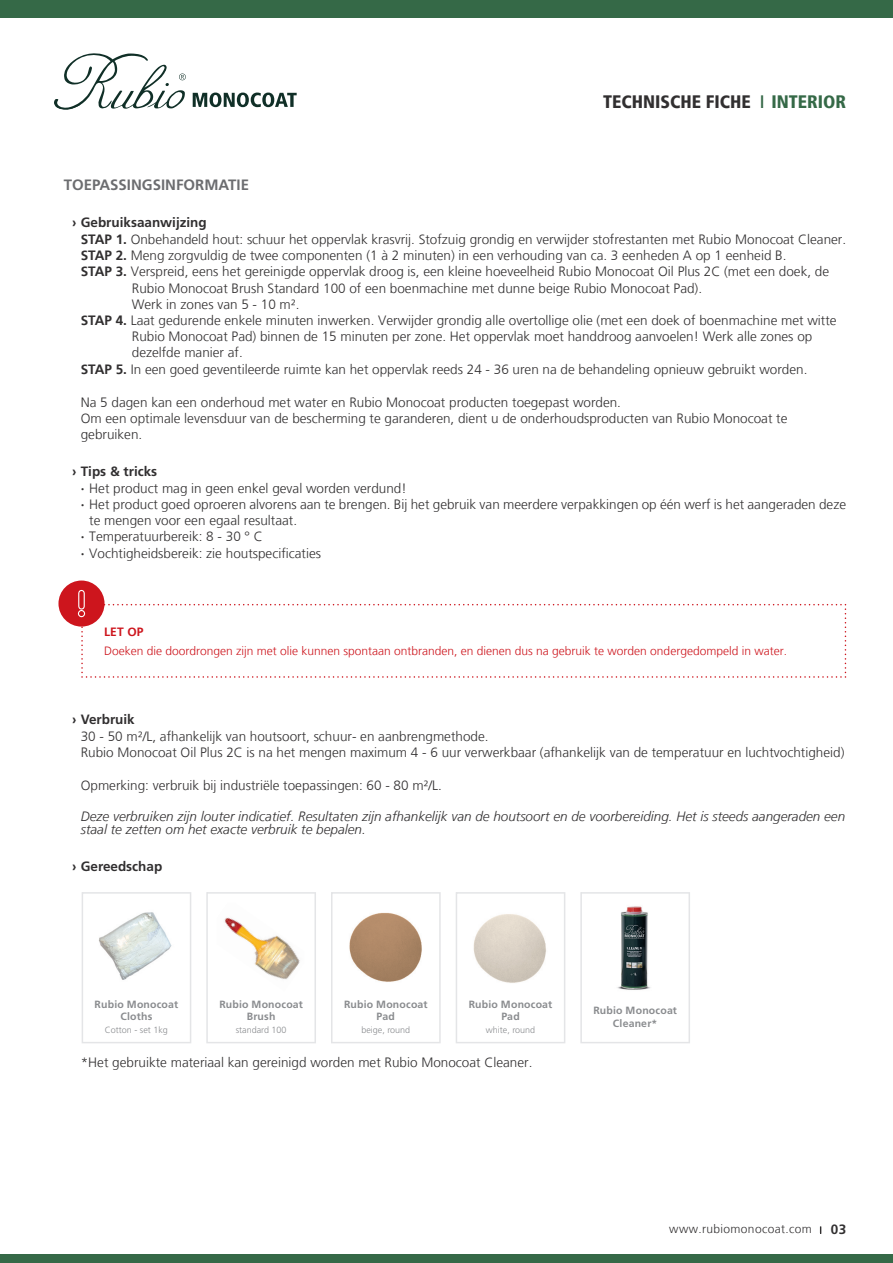
<style>
.page{position:relative;width:893px;height:1263px;background:#fff}
.page>*{position:absolute;margin:0;border:0;box-sizing:border-box;transform-origin:0 0}
.t1{font:900 condensed 18px "Frutiger 77";color:#312f30}
.t2{font:700 15px "Frutiger LT Std";color:#6c6d70}
.t3{font:300 13.5px/16.2px "Frutiger LT";color:#312f30}
.t4{font:italic 300 13.5px/13.5px "Frutiger LT";color:#312f30}
.t5{font:700 13.5px "Frutiger LT Std";color:#312f30}
.t6{font:300 12px "Frutiger LT";color:#cd151d}
.t7{font:300 12px "Frutiger LT";letter-spacing:.03em;color:#312f30}
.t8{font:700 12px "Frutiger LT";color:#cd151d}
.t9{font:700 10.5px/12.6px "Frutiger LT Std";letter-spacing:.015em;color:#8a8c8f;text-align:center}
.t10{font:300 9px "Frutiger LT Std";color:#8a8c8f}
.s1{color:#356947}
.s2{font-weight:700}
.s3{font-family:"Frutiger 65";font-weight:700;font-size:9.15px}
.s4{font-family:"Frutiger LT Std";font-weight:700;font-size:13.5px}
</style>
<div class="page">
<div style="left:58px;top:580px;width:47px;height:47px;background:#cd151d;border-radius:50%"></div>
<svg style="left:78px;top:590px;width:768px;height:88px"></svg>
<svg style="left:82px;top:892px;width:109px;height:151px"></svg>
<img style="left:92px;top:903px;width:87px;height:89px">
<svg style="left:206px;top:892px;width:110px;height:151px"></svg>
<img style="left:217px;top:903px;width:87px;height:88px">
<svg style="left:331px;top:892px;width:110px;height:151px"></svg>
<img style="left:348px;top:912px;width:75px;height:71px">
<svg style="left:456px;top:892px;width:109px;height:151px"></svg>
<img style="left:472px;top:912px;width:75px;height:71px">
<svg style="left:580px;top:892px;width:110px;height:151px"></svg>
<img style="left:601px;top:903px;width:67px;height:89px">
<svg style="left:54px;top:53px;width:132px;height:57px"></svg>
<svg style="left:193px;top:92px;width:104px;height:15px"></svg>
<div style="left:0;top:0;width:893px;height:18px;background:#356947"></div>
<div style="left:0;top:1254px;width:893px;height:9px;background:#356947"></div>
<h1 class="t1" style="left:603px;top:91px;width:244px">TECHNISCHE FICHE <span class="s1">I INTERIOR</span></h1>
<p class="t2" style="left:64px;top:176px;width:187px">TOEPASSINGSINFORMATIE</p>
<p class="t5" style="left:72px;top:214px;width:136px">› Gebruiksaanwijzing</p>
<p class="t3" style="left:81px;top:231px;width:767px"><span class="s2">STAP 1.</span> Onbehandeld hout: schuur het oppervlak krasvrij. Stofzuig grondig en verwijder stofrestanten met Rubio Monocoat Cleaner.</p>
<p class="t3" style="left:81px;top:248px;width:707px"><span class="s2">STAP 2.</span> Meng zorgvuldig de twee componenten (1 à 2 minuten) in een verhouding van ca. 3 eenheden A op 1 eenheid B.</p>
<p class="t3" style="left:81px;top:264px;width:750px"><span class="s2">STAP 3.</span> Verspreid, eens het gereinigde oppervlak droog is, een kleine hoeveelheid Rubio Monocoat Oil Plus 2C (met een doek, de</p>
<p class="t3" style="left:132px;top:280px;width:572px">Rubio Monocoat Brush Standard 100 of een boenmachine met dunne beige Rubio Monocoat Pad).</p>
<p class="t3" style="left:132px;top:296px;width:169px">Werk in zones van 5 - 10 m².</p>
<p class="t3" style="left:81px;top:312px;width:757px"><span class="s2">STAP 4.</span> Laat gedurende enkele minuten inwerken. Verwijder grondig alle overtollige olie (met een doek of boenmachine met witte</p>
<p class="t3" style="left:132px;top:329px;width:682px">Rubio Monocoat Pad) binnen de 15 minuten per zone. Het oppervlak moet handdroog aanvoelen! Werk alle zones op</p>
<p class="t3" style="left:132px;top:345px;width:112px">dezelfde manier af.</p>
<p class="t3" style="left:81px;top:361px;width:728px"><span class="s2">STAP 5.</span> In een goed geventileerde ruimte kan het oppervlak reeds 24 - 36 uren na de behandeling opnieuw gebruikt worden.</p>
<p class="t3" style="left:81px;top:394px;width:708px">Na 5 dagen kan een onderhoud met water en Rubio Monocoat producten toegepast worden.<br>Om een optimale levensduur van de bescherming te garanderen, dient u de onderhoudsproducten van Rubio Monocoat te gebruiken.</p>
<p class="t5" style="left:72px;top:463px;width:87px">› Tips &amp; tricks</p>
<p class="t3" style="left:81px;top:480px;width:327px"><span class="s2">·</span> Het product mag in geen enkel geval worden verdund!</p>
<p class="t3" style="left:81px;top:496px;width:767px"><span class="s2">·</span> Het product goed oproeren alvorens aan te brengen. Bij het gebruik van meerdere verpakkingen op één werf is het aangeraden deze</p>
<p class="t3" style="left:89px;top:513px;width:209px">te mengen voor een egaal resultaat.</p>
<p class="t3" style="left:81px;top:529px;width:183px"><span class="s2">·</span> Temperatuurbereik: 8 - 30 ° C</p>
<p class="t3" style="left:81px;top:545px;width:242px"><span class="s2">·</span> Vochtigheidsbereik: zie houtspecificaties</p>
<p class="t8" style="left:104px;top:624px;width:41px">LET OP</p>
<p class="t6" style="left:104px;top:644px;width:684px">Doeken die doordrongen zijn met olie kunnen spontaan ontbranden, en dienen dus na gebruik te worden ondergedompeld in water.</p>
<p class="t5" style="left:72px;top:711px;width:64px">› Verbruik</p>
<p class="t3" style="left:81px;top:728px;width:765px">30 - 50 m²/L, afhankelijk van houtsoort, schuur- en aanbrengmethode.<br>Rubio Monocoat Oil Plus 2C is na het mengen maximum 4 - 6 uur verwerkbaar (afhankelijk van de temperatuur en luchtvochtigheid)</p>
<p class="t3" style="left:81px;top:778px;width:363px">Opmerking: verbruik bij industriële toepassingen: 60 - 80 m²/L.</p>
<p class="t4" style="left:81px;top:810px;width:766px">Deze verbruiken zijn louter indicatief. Resultaten zijn afhankelijk van de houtsoort en de voorbereiding. Het is steeds aangeraden een staal te zetten om het exacte verbruik te bepalen.</p>
<p class="t5" style="left:72px;top:858px;width:92px">› Gereedschap</p>
<p class="t9" style="left:95px;top:998px;width:85px">Rubio Monocoat<br>Cloths</p>
<p class="t10" style="left:105px;top:1025px;width:65px">Cotton - set 1kg</p>
<p class="t9" style="left:219px;top:998px;width:85px">Rubio Monocoat<br>Brush</p>
<p class="t10" style="left:236px;top:1025px;width:52px">standard 100</p>
<p class="t9" style="left:344px;top:998px;width:85px">Rubio Monocoat<br>Pad</p>
<p class="t10" style="left:361px;top:1025px;width:50px">beige, round</p>
<p class="t9" style="left:469px;top:998px;width:85px">Rubio Monocoat<br>Pad</p>
<p class="t10" style="left:486px;top:1025px;width:51px">white, round</p>
<p class="t3" style="left:81px;top:1054px;width:453px">*Het gebruikte materiaal kan gereinigd worden met Rubio Monocoat Cleaner.</p>
<p class="t9" style="left:593px;top:1004px;width:85px">Rubio Monocoat<br>Cleaner*</p>
<p class="t7" style="left:669px;top:1222px;width:178px">www.rubiomonocoat.com <span class="s3">I</span> <span class="s4">03</span></p>
</div>
